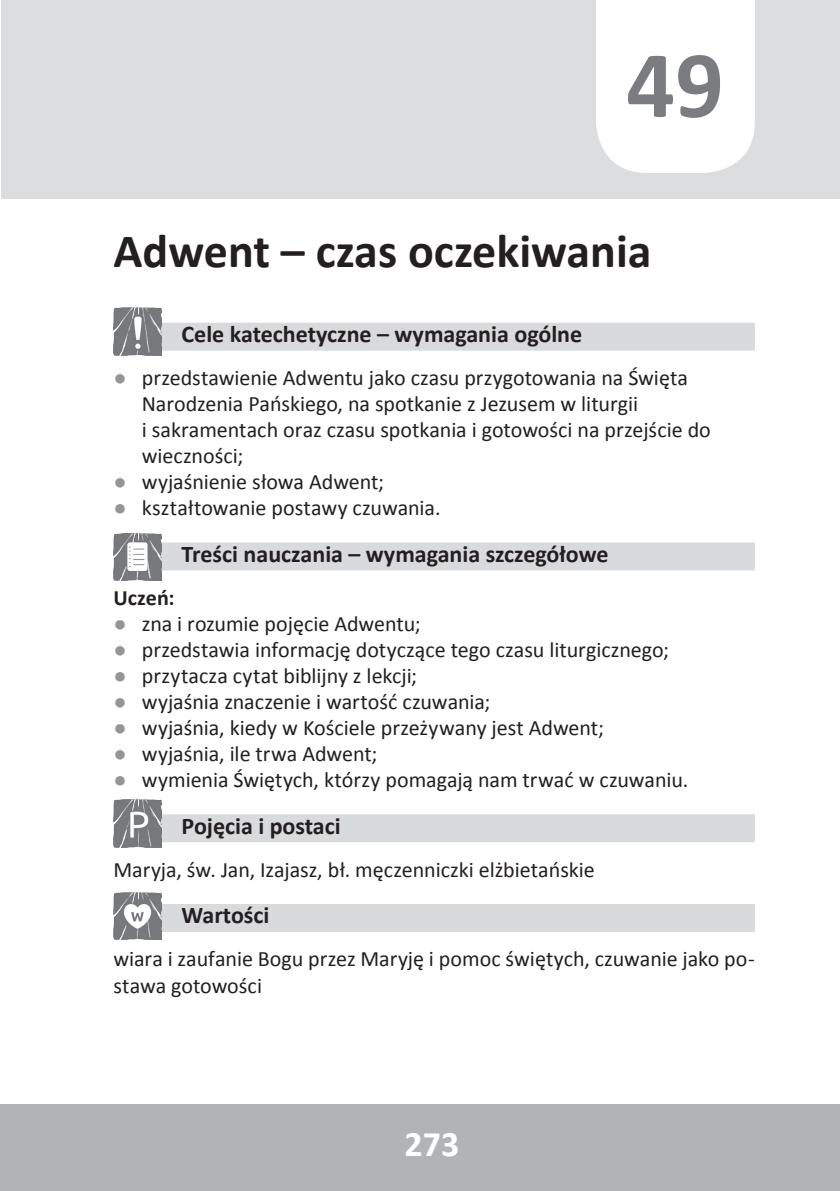
<style>
.page{position:relative;width:840px;height:1191px;background:#fff}
.page>*{position:absolute;margin:0;border:0;box-sizing:border-box;transform-origin:0 0}
.t1{font:700 96px "Calibri";color:#7a7c7f}
.t2{font:700 48px "Calibri";color:#231f20}
.t3{font:700 36px "Calibri";color:#fff}
.t4{font:700 24px "Calibri";color:#231f20}
.t5{font:22px/26px "Calibri";color:#231f20}
.t6{font:700 22px "Calibri";color:#231f20}
.s1{font-family:"Arial";color:#939598}
</style>
<div class="page">
<hr style="left:0;top:1104px;width:1px;height:87px;background:#b2b3b7">
<div style="left:1px;top:1104px;width:838px;height:87px;background:#b2b3b7"></div>
<div style="left:160px;top:323px;width:594px;height:28px;background:#d9dadc"></div>
<div style="left:160px;top:542px;width:594px;height:28px;background:#d9dadc"></div>
<div style="left:160px;top:814px;width:594px;height:28px;background:#d9dadc"></div>
<div style="left:160px;top:904px;width:594px;height:28px;background:#d9dadc"></div>
<div style="left:1px;top:0;width:838px;height:198px;background:#dcdddf"></div>
<div style="left:596px;top:0;width:158px;height:173px;background:#fff"></div>
<img style="left:113px;top:308px;width:48px;height:47px">
<img style="left:113px;top:533px;width:48px;height:48px">
<img style="left:113px;top:799px;width:48px;height:48px">
<img style="left:113px;top:892px;width:48px;height:48px">
<p class="t1" style="left:626px;top:24px;width:99px">49</p>
<p class="t2" style="left:113px;top:220px;width:539px">Adwent – czas oczekiwania</p>
<p class="t4" style="left:181px;top:319px;width:402px">Cele katechetyczne – wymagania ogólne</p>
<p class="t5" style="left:142px;top:365px;width:570px;text-indent:-28px"><span class="s1">●</span> przedstawienie Adwentu jako czasu przygotowania na Święta Narodzenia Pańskiego, na spotkanie z Jezusem w liturgii<br>i sakramentach oraz czasu spotkania i gotowości na przejście do wieczności;</p>
<p class="t5" style="left:113px;top:469px;width:272px"><span class="s1">●</span> wyjaśnienie słowa Adwent;</p>
<p class="t5" style="left:113px;top:495px;width:328px"><span class="s1">●</span> kształtowanie postawy czuwania.</p>
<p class="t4" style="left:181px;top:538px;width:428px">Treści nauczania – wymagania szczegółowe</p>
<p class="t6" style="left:113px;top:583px;width:63px">Uczeń:</p>
<p class="t5" style="left:113px;top:610px;width:308px"><span class="s1">●</span> zna i rozumie pojęcie Adwentu;</p>
<p class="t5" style="left:113px;top:637px;width:556px"><span class="s1">●</span> przedstawia informację dotyczące tego czasu liturgicznego;</p>
<p class="t5" style="left:113px;top:663px;width:305px"><span class="s1">●</span> przytacza cytat biblijny z lekcji;</p>
<p class="t5" style="left:113px;top:689px;width:378px"><span class="s1">●</span> wyjaśnia znaczenie i wartość czuwania;</p>
<p class="t5" style="left:113px;top:715px;width:491px"><span class="s1">●</span> wyjaśnia, kiedy w Kościele przeżywany jest Adwent;</p>
<p class="t5" style="left:113px;top:741px;width:265px"><span class="s1">●</span> wyjaśnia, ile trwa Adwent;</p>
<p class="t5" style="left:113px;top:767px;width:576px"><span class="s1">●</span> wymienia Świętych, którzy pomagają nam trwać w czuwaniu.</p>
<p class="t4" style="left:181px;top:810px;width:160px">Pojęcia i postaci</p>
<p class="t5" style="left:113px;top:856px;width:482px">Maryja, św. Jan, Izajasz, bł. męczenniczki elżbietańskie</p>
<p class="t4" style="left:181px;top:900px;width:89px">Wartości</p>
<p class="t5" style="left:113px;top:946px;width:642px">wiara i zaufanie Bogu przez Maryję i pomoc świętych, czuwanie jako po&shy;stawa gotowości</p>
<p class="t3" style="left:404px;top:1120px;width:56px">273</p>
</div>
